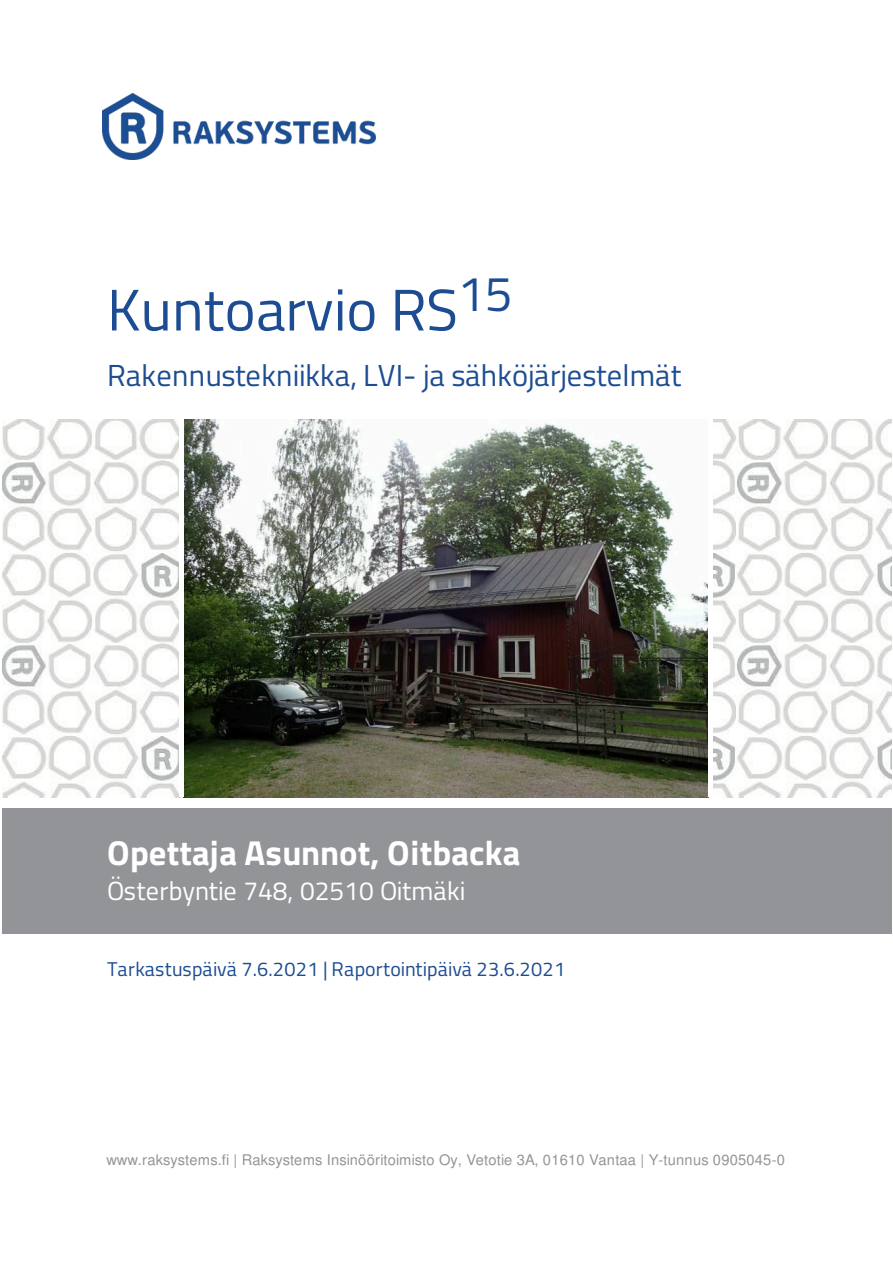
<style>
.page{position:relative;width:893px;height:1263px;background:#fff}
.page>*{position:absolute;margin:0;border:0;box-sizing:border-box;transform-origin:0 0}
.t1{font:58.65px "Titillium";color:#1c4c92}
.t2{font:700 34.65px "Titillium";letter-spacing:.005em;color:#fff}
.t3{font:30.45px "Titillium";letter-spacing:.005em;color:#1c4c92}
.t4{font:26.25px "Titillium";color:#fff}
.t5{font:19.95px "Titillium";letter-spacing:.01em;color:#1c4c92}
.t6{font:14.7px "Nimbus San L";letter-spacing:.015em;color:#929497}
</style>
<div class="page">
<img style="left:103px;top:94px;width:272px;height:66px">
<svg style="left:2px;top:420px;width:889px;height:377px"></svg>
<div style="left:2px;top:808px;width:889px;height:125px;background:#929497"></div>
<img style="left:184px;top:420px;width:524px;height:377px">
<div style="left:179px;top:420px;width:5px;height:377px;background:#fff"></div>
<hr style="left:708px;top:420px;width:4px;height:377px;background:#fff">
<h1 class="t1" style="left:107px;top:276px;width:407px">Kuntoarvio RS<sup>15</sup></h1>
<h3 class="t3" style="left:107px;top:358px;width:576px">Rakennustekniikka, LVI- ja sähköjärjestelmät</h3>
<h2 class="t2" style="left:107px;top:833px;width:415px">Opettaja Asunnot, Oitbacka</h2>
<h3 class="t4" style="left:107px;top:876px;width:360px">Österbyntie 748, 02510 Oitmäki</h3>
<h3 class="t5" style="left:107px;top:958px;width:459px">Tarkastuspäivä 7.6.2021 | Raportointipäivä 23.6.2021</h3>
<p class="t6" style="left:106px;top:1152px;width:680px">www.raksystems.fi | Raksystems Insinööritoimisto Oy, Vetotie 3A, 01610 Vantaa | Y-tunnus 0905045-0</p>
</div>
